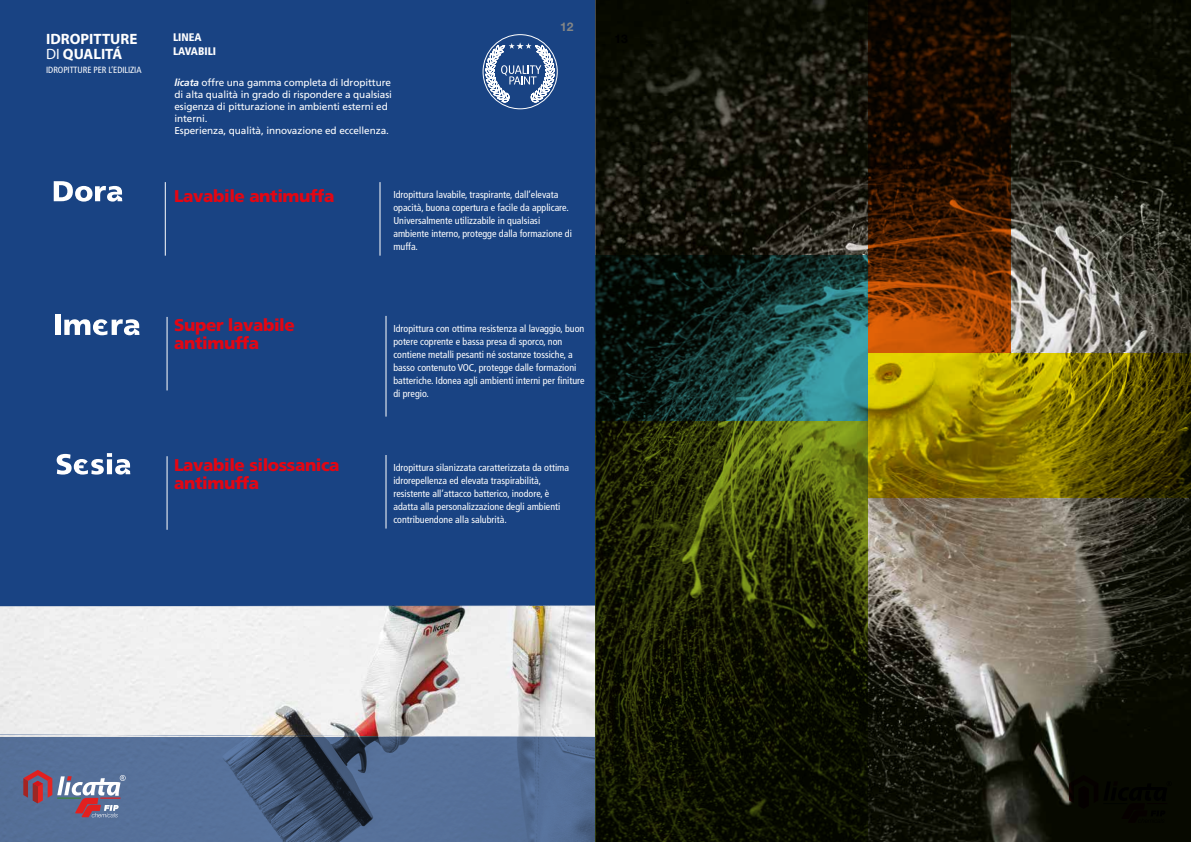
<style>
.page{position:relative;width:1191px;height:842px;background:#fff}
.page>*{position:absolute;margin:0;border:0;box-sizing:border-box;transform-origin:0 0}
.t1{font:900 17px/18px "Frutiger LT Std";letter-spacing:-.025em;color:#e30613}
.t2{font:700 15px/15px "Myriad Pro";color:#fff}
.t3{font:700 12px "Helvetica Neue LT Std";color:#848686}
.t4{font:900 condensed 11px/13.2px "Frutiger LT Std";color:#fff}
.t5{font:condensed 10px/13px "Frutiger LT Std";color:#fff}
.t6{font:10px/12px "Frutiger LT Std";letter-spacing:-.01em;color:#fff}
.t7{font:condensed 9px "Frutiger LT Std";letter-spacing:-.01em;color:#fff}
.s1{font-weight:400}
.s2{font-weight:700;font-style:italic}
</style>
<div class="page">
<div style="left:0;top:0;width:595px;height:605px;background:#194383"></div>
<img style="left:0;top:606px;width:595px;height:131px">
<svg style="left:0;top:737px;width:595px;height:105px;background:#4f678d"></svg>
<hr style="left:167px;top:317px;width:1px;height:73px;background:#fff">
<hr style="left:167px;top:456px;width:1px;height:74px;background:#fff">
<svg style="left:23px;top:770px;width:103px;height:47px;background:#817590"></svg>
<svg style="left:54px;top:181px;width:68px;height:21px"></svg>
<div style="left:55px;top:314px;width:6px;height:21px;background:#fff"></div>
<svg style="left:64px;top:319px;width:75px;height:16px"></svg>
<svg style="left:57px;top:453px;width:73px;height:22px"></svg>
<svg style="left:485px;top:42px;width:69px;height:60px"></svg>
<div style="left:483px;top:35px;width:74px;height:74px;border:1px solid #fff;border-radius:50%"></div>
<hr style="left:380px;top:182px;width:1px;height:74px;background:#fff">
<hr style="left:386px;top:316px;width:1px;height:101px;background:#fff">
<hr style="left:386px;top:455px;width:1px;height:73px;background:#fff">
<hr style="left:165px;top:182px;width:1px;height:74px;background:#fff">
<img style="left:595px;top:0;width:596px;height:842px">
<svg style="left:1069px;top:775px;width:102px;height:48px;background:#050600"></svg>
<svg style="left:595px;top:421px;width:272px;height:421px;background:#212705"></svg>
<svg style="left:867px;top:0;width:143px;height:353px;background:#421c01"></svg>
<svg style="left:595px;top:255px;width:272px;height:166px;background:#163a38"></svg>
<svg style="left:867px;top:353px;width:324px;height:144px;background:#837300"></svg>
<h2 class="t2" style="left:46px;top:31px;width:93px">IDROPITTURE<br><span class="s1">DI</span> QUALITÁ</h2>
<p class="t7" style="left:46px;top:65px;width:97px">IDROPITTURE PER L’EDILIZIA</p>
<p class="t4" style="left:173px;top:31px;width:45px">LINEA<br>LAVABILI</p>
<p class="t6" style="left:174px;top:77px;width:219px"><span class="s2">licata</span> offre una gamma completa di Idropitture di alta qualità in grado di rispondere a qualsiasi esigenza di pitturazione in ambienti esterni ed interni.<br>Esperienza, qualità, innovazione ed eccellenza.</p>
<p class="t3" style="left:560px;top:20px;width:15px">12</p>
<h1 class="t1" style="left:174px;top:187px;width:162px">Lavabile antimuffa</h1>
<p class="t5" style="left:393px;top:188px;width:180px">Idropittura lavabile, traspirante, dall’elevata opacità, buona copertura e facile da applicare.<br>Universalmente utilizzabile in qualsiasi ambiente interno, protegge dalla formazione di muffa.</p>
<h1 class="t1" style="left:174px;top:316px;width:122px">Super lavabile antimuffa</h1>
<p class="t5" style="left:393px;top:322px;width:193px">Idropittura con ottima resistenza al lavaggio, buon potere coprente e bassa presa di sporco, non contiene metalli pesanti né sostanze tossiche, a basso contenuto VOC, protegge dalle formazioni batteriche. Idonea agli ambienti interni per finiture di pregio.</p>
<h1 class="t1" style="left:174px;top:456px;width:167px">Lavabile silossanica antimuffa</h1>
<p class="t5" style="left:393px;top:461px;width:177px">Idropittura silanizzata caratterizzata da ottima idrorepellenza ed elevata traspirabilità, resistente all’attacco batterico, inodore, è adatta alla personalizzazione degli ambienti contribuendone alla salubrità.</p>
</div>
